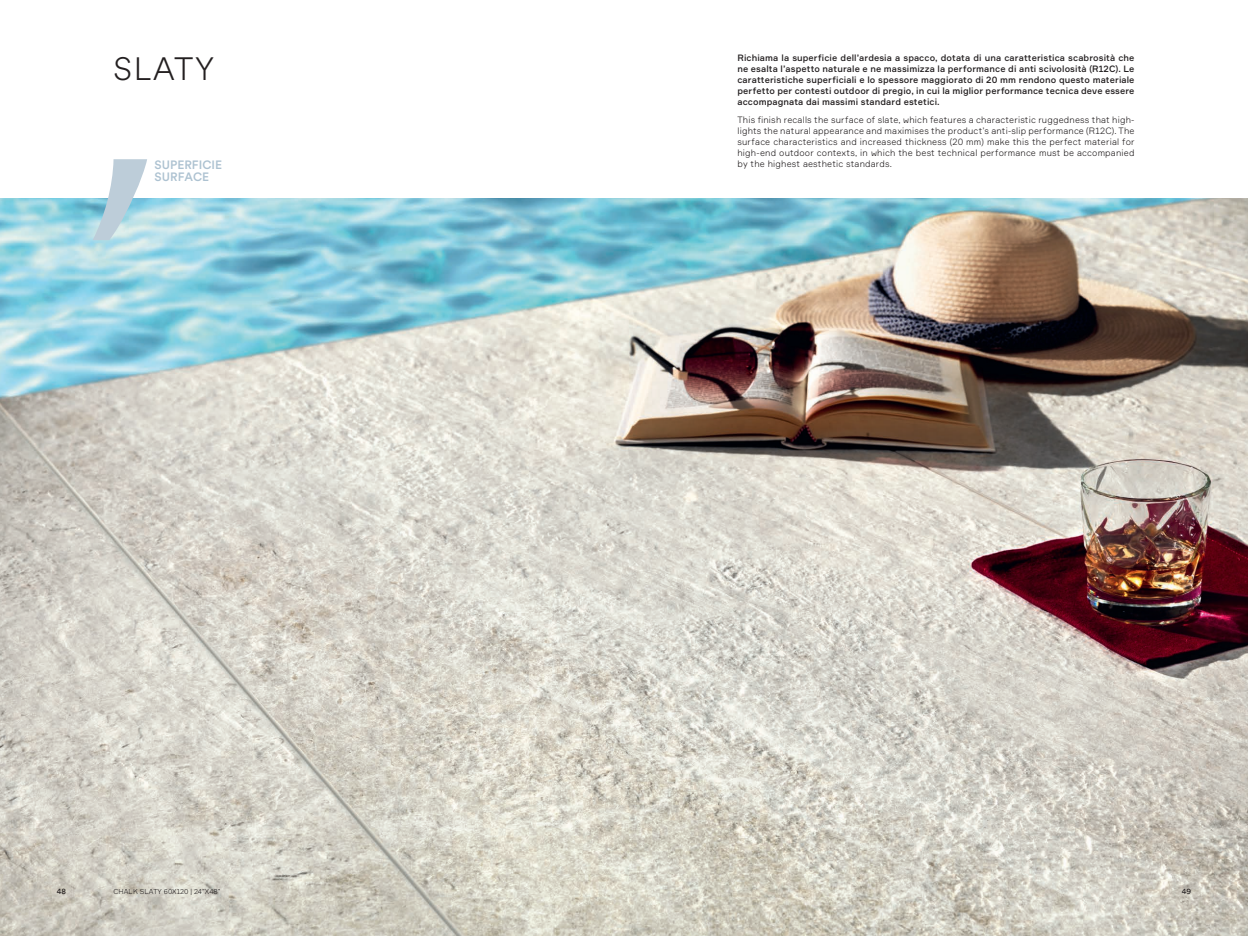
<style>
.page{position:relative;width:1248px;height:936px;background:#fff}
.page>*{position:absolute;margin:0;border:0;box-sizing:border-box;transform-origin:0 0}
.t1{font:300 32px "Circular XX";letter-spacing:.05em;color:#231f20}
.t2{font:500 12px "Circular XX";color:#adc2d1}
.t3{font:500 9px/11px "Formular";letter-spacing:.01em;color:#231f20;text-align:justify}
.t4{font:300 9px/11px "Formular";letter-spacing:.02em;color:#231f20;text-align:justify}
.t5{font:8px "Circular XX";color:#231f20}
.t6{font:300 7px "Formular";letter-spacing:.005em;color:#231f20}
</style>
<div class="page">
<img style="left:0;top:198px;width:1247px;height:737px">
<svg style="left:93px;top:159px;width:54px;height:81px"></svg>
<h1 class="t1" style="left:113px;top:47px;width:103px">SLATY</h1>
<p class="t3" style="left:737px;top:52px;width:398px">Richiama la superficie dell’ardesia a spacco, dotata di una caratteristica scabrosità che ne esalta l’aspetto naturale e ne massimizza la performance di anti scivolosità (R12C). Le caratteristiche superficiali e lo spessore maggiorato di 20 mm rendono questo materiale perfetto per contesti outdoor di pregio, in cui la miglior performance tecnica deve essere accompagnata dai massimi standard estetici.</p>
<p class="t4" style="left:737px;top:114px;width:398px">This finish recalls the surface of slate, which features a characteristic ruggedness that high&shy;lights the natural appearance and maximises the product’s anti-slip performance (R12C). The surface characteristics and increased thickness (20 mm) make this the perfect material for high-end outdoor contexts, in which the best technical performance must be accompanied</p>
<h2 class="t2" style="left:154px;top:156px;width:69px">SUPERFICIE</h2>
<p class="t4" style="left:737px;top:158px;width:156px">by the highest aesthetic standards.</p>
<h2 class="t2" style="left:154px;top:168px;width:56px">SURFACE</h2>
<p class="t5" style="left:57px;top:885px;width:11px">48</p>
<p class="t6" style="left:113px;top:886px;width:109px">CHALK SLATY 60X120 | 24”X48”</p>
<p class="t5" style="left:1181px;top:885px;width:11px">49</p>
</div>
